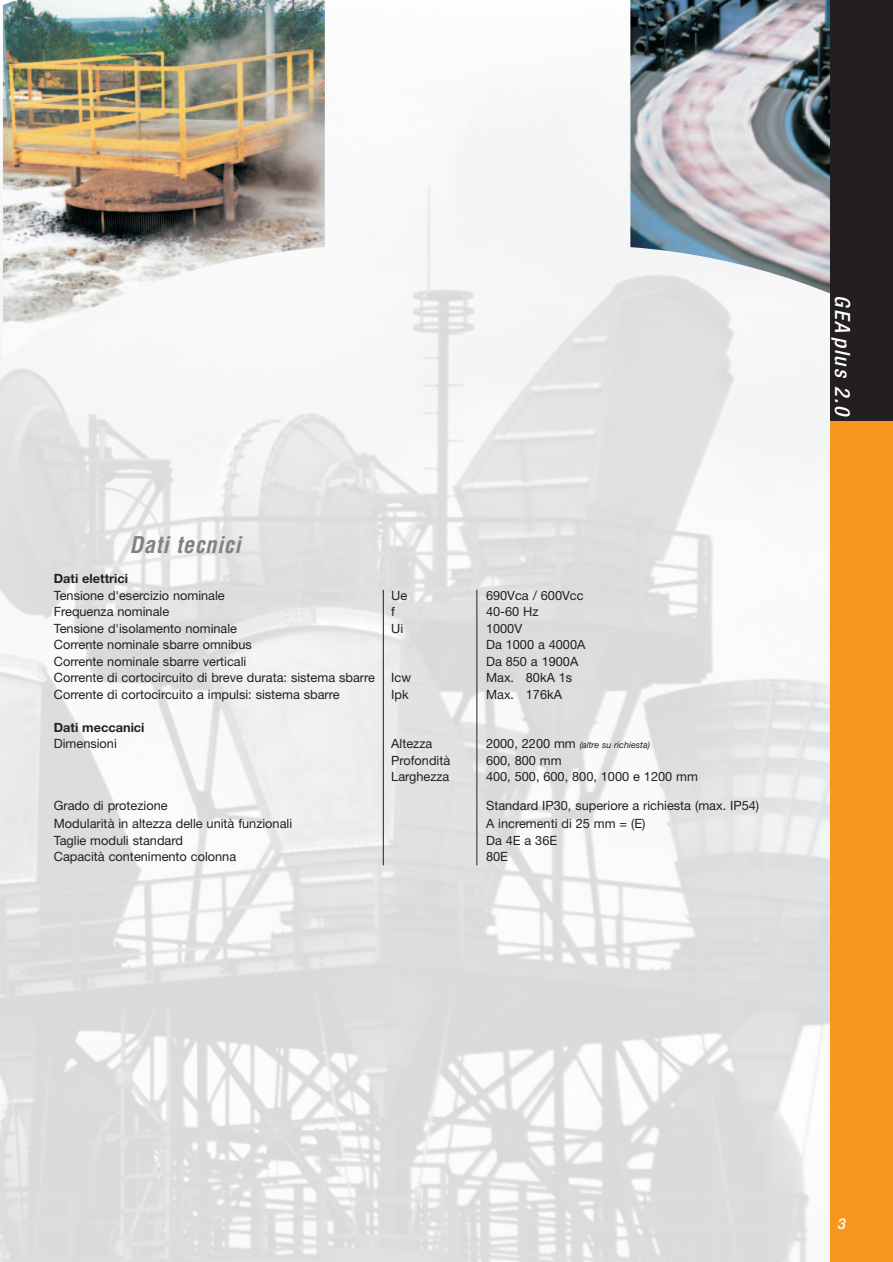
<style>
.page{position:relative;width:893px;height:1262px;background:#fff}
.page>*{position:absolute;margin:0;border:0;box-sizing:border-box;transform-origin:0 0}
.t1{font:italic 700 condensed 22.5px "Helvetica";letter-spacing:.025em;color:#808285}
.t2{font:italic 500 condensed 21px "Helvetica Neue";letter-spacing:.095em;color:#fff}
.t3{font:italic 500 15px "Helvetica Neue";color:#fff}
.t4{font:12.75px "Helvetica Neue";color:#231f20}
.t5{font:700 12.75px "Helvetica Neue";color:#231f20}
.t6{font:italic 9px "Helvetica Neue";color:#231f20}
.s1{font-style:normal;font-size:12.75px}
</style>
<div class="page">
<img style="left:0;top:6px;width:830px;height:1256px">
<svg style="left:630px;top:295px;width:200px;height:63px;fill:#f5f5f6"></svg>
<img style="left:630px;top:0;width:200px;height:295px">
<div style="left:830px;top:0;width:62px;height:421px;background:#231f20"></div>
<div style="left:830px;top:421px;width:62px;height:841px;background:#f7971d"></div>
<img style="left:3px;top:0;width:322px;height:358px">
<hr style="left:383px;top:590px;width:1px;height:275px;background:#231f20">
<hr style="left:476px;top:590px;width:1px;height:275px;background:#231f20">
<h1 class="t1" style="left:129px;top:536px;width:113px">Dati tecnici</h1>
<p class="t5" style="left:54px;top:574px;width:76px">Dati elettrici</p>
<p class="t4" style="left:54px;top:590px;width:172px">Tensione d'esercizio nominale</p>
<p class="t4" style="left:391px;top:590px;width:18px">Ue</p>
<p class="t4" style="left:486px;top:590px;width:99px">690Vca / 600Vcc</p>
<p class="t4" style="left:54px;top:607px;width:117px">Frequenza nominale</p>
<p class="t4" style="left:391px;top:607px;width:5px">f</p>
<p class="t4" style="left:486px;top:607px;width:54px">40-60 Hz</p>
<p class="t4" style="left:54px;top:623px;width:185px">Tensione d'isolamento nominale</p>
<p class="t4" style="left:391px;top:623px;width:14px">Ui</p>
<p class="t4" style="left:486px;top:623px;width:38px">1000V</p>
<p class="t4" style="left:54px;top:640px;width:200px">Corrente nominale sbarre omnibus</p>
<p class="t4" style="left:486px;top:640px;width:101px">Da 1000 a 4000A</p>
<p class="t4" style="left:54px;top:656px;width:194px">Corrente nominale sbarre verticali</p>
<p class="t4" style="left:486px;top:656px;width:94px">Da 850 a 1900A</p>
<p class="t4" style="left:54px;top:673px;width:322px">Corrente di cortocircuito di breve durata: sistema sbarre</p>
<p class="t4" style="left:391px;top:673px;width:21px">Icw</p>
<p class="t4" style="left:486px;top:673px;width:88px">Max. 80kA 1s</p>
<p class="t4" style="left:54px;top:689px;width:287px">Corrente di cortocircuito a impulsi: sistema sbarre</p>
<p class="t4" style="left:391px;top:689px;width:19px">Ipk</p>
<p class="t4" style="left:486px;top:689px;width:77px">Max. 176kA</p>
<p class="t5" style="left:54px;top:722px;width:92px">Dati meccanici</p>
<p class="t4" style="left:54px;top:739px;width:65px">Dimensioni</p>
<p class="t4" style="left:391px;top:739px;width:43px">Altezza</p>
<p class="t6" style="left:486px;top:741px;width:166px"><span class="s1">2000, 2200 mm</span> (altre su richiesta)</p>
<p class="t4" style="left:391px;top:755px;width:61px">Profondità</p>
<p class="t4" style="left:486px;top:755px;width:77px">600, 800 mm</p>
<p class="t4" style="left:391px;top:772px;width:60px">Larghezza</p>
<p class="t4" style="left:486px;top:772px;width:213px">400, 500, 600, 800, 1000 e 1200 mm</p>
<p class="t4" style="left:54px;top:801px;width:115px">Grado di protezione</p>
<p class="t4" style="left:486px;top:801px;width:274px">Standard IP30, superiore a richiesta (max. IP54)</p>
<p class="t4" style="left:54px;top:819px;width:240px">Modularità in altezza delle unità funzionali</p>
<p class="t4" style="left:486px;top:819px;width:161px">A incrementi di 25 mm = (E)</p>
<p class="t4" style="left:54px;top:835px;width:131px">Taglie moduli standard</p>
<p class="t4" style="left:486px;top:835px;width:73px">Da 4E a 36E</p>
<p class="t4" style="left:54px;top:852px;width:184px">Capacità contenimento colonna</p>
<p class="t4" style="left:486px;top:852px;width:23px">80E</p>
<h2 class="t2" style="left:850px;top:295px;width:121px;rotate:90deg">GEA plus 2.0</h2>
<p class="t3" style="left:837px;top:1218px;width:10px">3</p>
</div>
